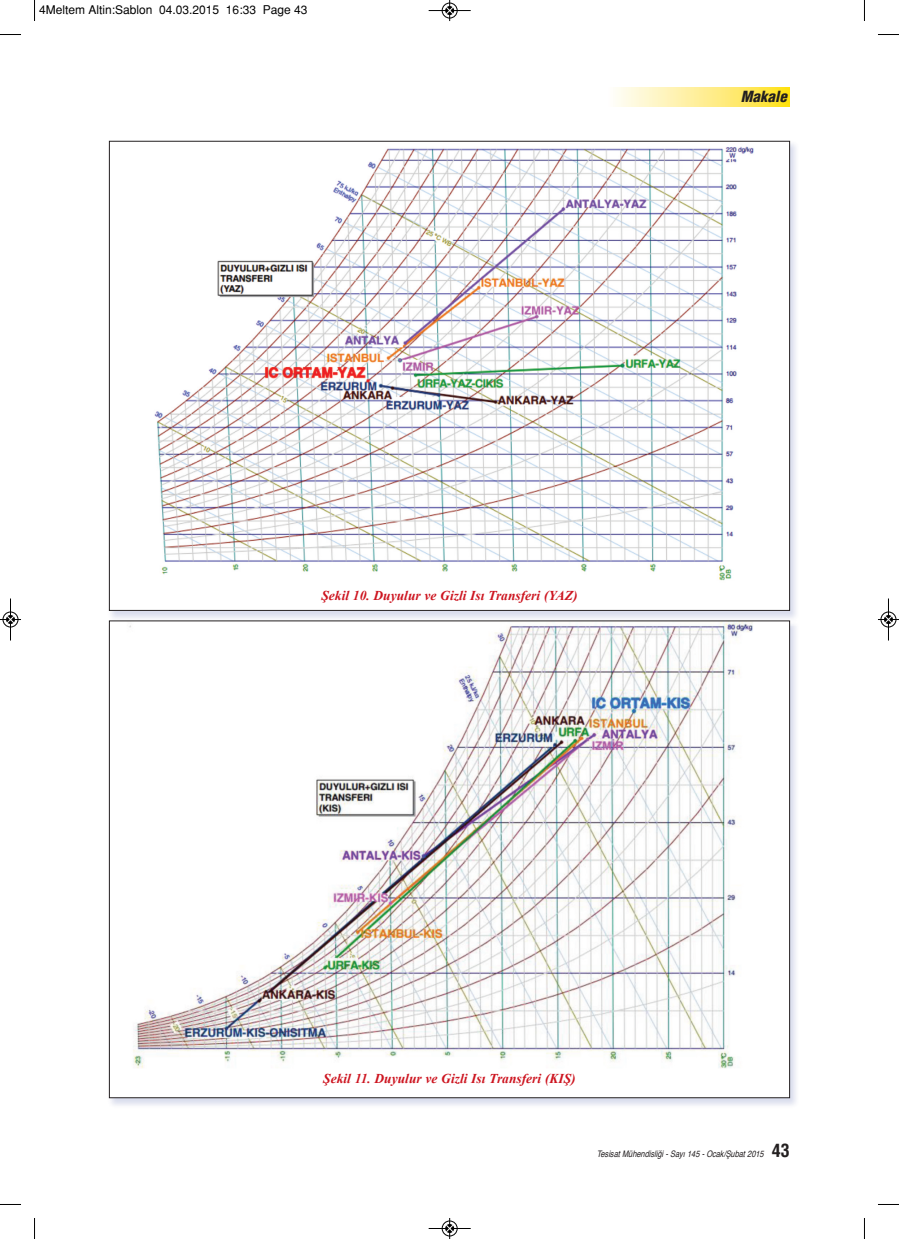
<style>
.page{position:relative;width:899px;height:1239px;background:#fff}
.page>*{position:absolute;margin:0;border:0;box-sizing:border-box;transform-origin:0 0}
.t1{font:italic 900 condensed 15px "Helvetica";color:#231f20}
.t2{font:italic 700 13.5px "Times New Roman";color:#cd1520}
.t3{font:12px "Helvetica";color:#000}
.t4{font:italic condensed 9px "Helvetica";color:#231f20}
.s1{font-weight:700;font-style:normal;font-size:18px}
</style>
<div class="page">
<svg style="left:616px;top:88px;width:173px;height:19px;background:#feee8e"></svg>
<img style="left:108px;top:140px;width:688px;height:966px">
<div style="left:109px;top:141px;width:680px;height:469px;background:#fff"></div>
<img style="left:154px;top:146px;width:600px;height:435px">
<div style="left:109px;top:621px;width:680px;height:476px;background:#fff"></div>
<img style="left:129px;top:622px;width:623px;height:447px">
<svg style="left:34px;top:0;width:1px;height:21px"></svg>
<svg style="left:0;top:34px;width:21px;height:1px"></svg>
<svg style="left:878px;top:34px;width:20px;height:1px"></svg>
<svg style="left:34px;top:1218px;width:1px;height:20px"></svg>
<svg style="left:0;top:1204px;width:21px;height:1px"></svg>
<svg style="left:878px;top:1204px;width:20px;height:1px"></svg>
<div style="left:441px;top:3px;width:16px;height:16px;border:1px solid #fff;border-radius:50%"></div>
<hr style="left:428px;top:10px;width:42px;height:1px;background:#000">
<div style="left:442px;top:3px;width:15px;height:15px;border:1px solid #000;border-radius:50%"></div>
<svg style="left:445px;top:0;width:8px;height:21px"></svg>
<div style="left:441px;top:1220px;width:16px;height:16px;border:1px solid #fff;border-radius:50%"></div>
<hr style="left:428px;top:1228px;width:42px;height:1px;background:#000">
<div style="left:442px;top:1220px;width:15px;height:15px;border:1px solid #000;border-radius:50%"></div>
<svg style="left:445px;top:1218px;width:8px;height:20px"></svg>
<hr style="left:10px;top:598px;width:1px;height:42px;background:#000">
<div style="left:3px;top:611px;width:15px;height:16px;border:1px solid #000;border-radius:50%"></div>
<svg style="left:0;top:615px;width:21px;height:8px"></svg>
<div style="left:880px;top:611px;width:16px;height:16px;border:1px solid #fff;border-radius:50%"></div>
<hr style="left:887px;top:598px;width:1px;height:42px;background:#000">
<div style="left:880px;top:611px;width:15px;height:16px;border:1px solid #000;border-radius:50%"></div>
<svg style="left:878px;top:615px;width:20px;height:8px"></svg>
<p class="t3" style="left:39px;top:2px;width:270px">4Meltem Altin:Sablon 04.03.2015 16:33 Page 43</p>
<p class="t1" style="left:740px;top:87px;width:51px">Makale</p>
<p class="t2" style="left:321px;top:587px;width:257px">Şekil 10. Duyulur ve Gizli Isı Transferi (YAZ)</p>
<p class="t2" style="left:323px;top:1071px;width:254px">Şekil 11. Duyulur ve Gizli Isı Transferi (KIŞ)</p>
<p class="t4" style="left:596px;top:1149px;width:195px">Tesisat Mühendisliği - Sayı 145 - Ocak/Şubat 2015 <span class="s1">4 3</span></p>
</div>
